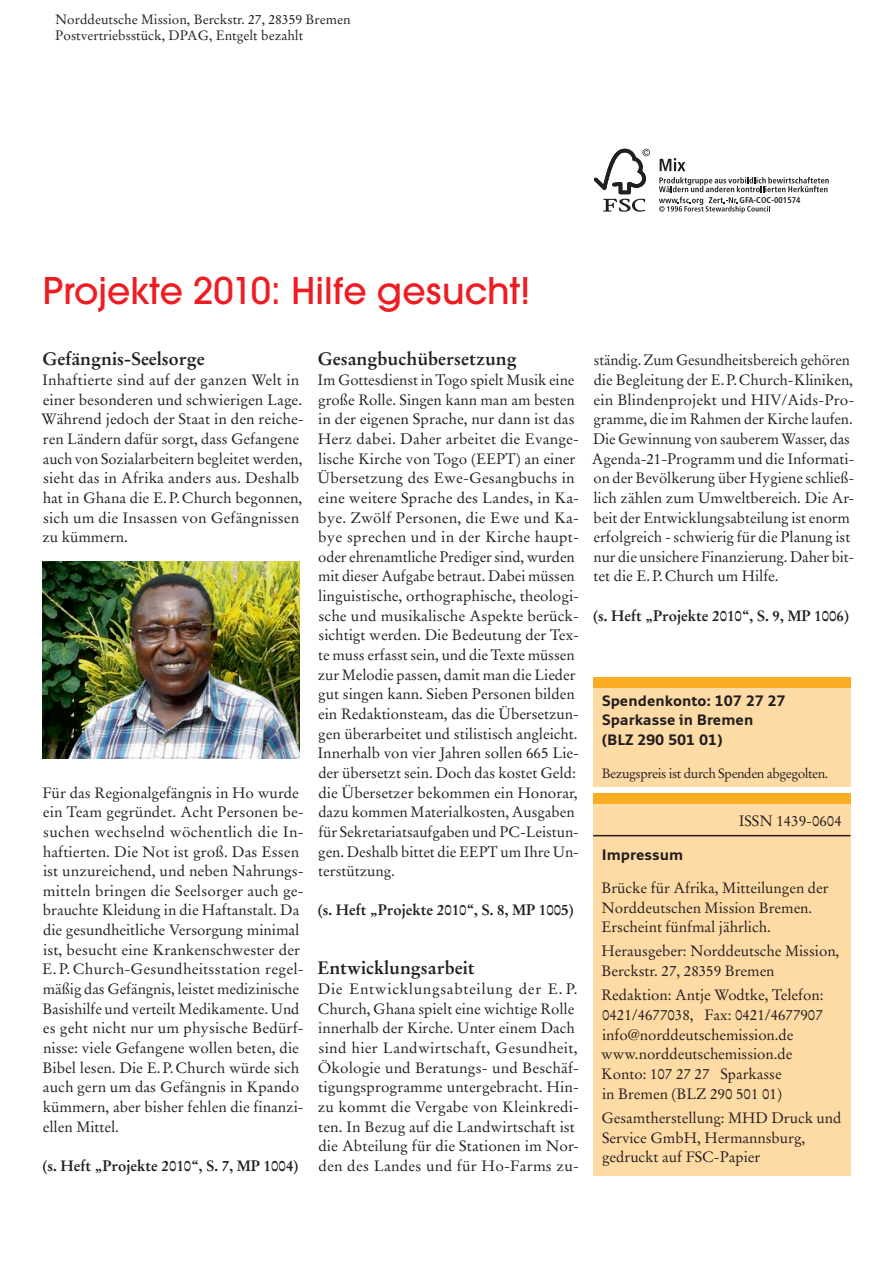
<style>
.page{position:relative;width:893px;height:1263px;background:#fff}
.page>*{position:absolute;margin:0;border:0;box-sizing:border-box;transform-origin:0 0}
.t1{font:500 40.5px "Avant Gard";color:#ee1d23}
.t2{font:700 18px "Stempel Garamond";color:#231f20}
.t3{font:15px/19.6px "Stempel Garamond";color:#231f20}
.t4{font:700 15px "Stempel Garamond";color:#231f20}
.t5{font:700 15px/19.8px "Monitor";color:#231f20}
.t6{font:13.5px/16.2px "Stempel Garamond";color:#231f20}
.t7{font:13.5px "Stempel Garamond";letter-spacing:-.035em;color:#231f20}
.t8{font:700 condensed 8.4px "Frutiger";letter-spacing:.01em;color:#231f20}
.s1{font-stretch:condensed}
</style>
<div class="page">
<div style="left:593px;top:794px;width:257px;height:381px;background:#fedaa5"></div>
<hr style="left:593px;top:835px;width:257px;height:1px;background:#231f20">
<div style="left:593px;top:685px;width:257px;height:101px;background:#fedaa5"></div>
<div style="left:593px;top:677px;width:257px;height:10px;background:#faac25"></div>
<div style="left:594px;top:793px;width:257px;height:11px;background:#faac25"></div>
<svg style="left:659px;top:177px;width:170px;height:36px"></svg>
<svg style="left:594px;top:149px;width:56px;height:63px"></svg>
<svg style="left:660px;top:158px;width:25px;height:13px"></svg>
<img style="left:43px;top:562px;width:257px;height:196px">
<p class="t6" style="left:55px;top:12px;width:297px">Norddeutsche Mission, Berckstr. 27, 28359 Bremen<br>Postvertriebsstück, DPAG, Entgelt bezahlt</p>
<p class="t8" style="left:739px;top:197px;width:63px">GFA-COC-001574</p>
<h1 class="t1" style="left:43px;top:276px;width:489px">Projekte 2010<span class="s1">:</span> Hilfe gesucht!</h1>
<p class="t2" style="left:42px;top:351px;width:164px">Gefängnis-Seelsorge</p>
<p class="t3" style="left:41px;top:371px;width:264px">Inhaftierte sind auf der ganzen Welt in einer besonderen und schwierigen Lage.<br>Während jedoch der Staat in den reiche&shy;ren Ländern dafür sorgt, dass Gefangene auch von Sozialarbeitern begleitet werden, sieht das in Afrika anders aus. Deshalb hat in Ghana die E. P. Church begonnen, sich um die Insassen von Gefängnissen zu kümmern.</p>
<p class="t3" style="left:42px;top:784px;width:263px">Für das Regionalgefängnis in Ho wurde ein Team gegründet. Acht Personen be&shy;suchen wechselnd wöchentlich die In&shy;haftierten. Die Not ist groß. Das Essen ist unzureichend, und neben Nahrungs&shy;mitteln bringen die Seelsorger auch ge&shy;brauchte Kleidung in die Haftanstalt. Da die gesundheitliche Versorgung minimal ist, besucht eine Krankenschwester der E. P. Church-Gesundheitsstation regel&shy;mäßig das Gefängnis, leistet medizinische Basishilfe und verteilt Medikamente. Und es geht nicht nur um physische Bedürf&shy;nisse: viele Gefangene wollen beten, die Bibel lesen. Die E. P. Church würde sich auch gern um das Gefängnis in Kpando kümmern, aber bisher fehlen die finanzi&shy;ellen Mittel.</p>
<p class="t4" style="left:43px;top:1159px;width:257px">(s. Heft „Projekte 2010“, S. 7, MP 1004)</p>
<p class="t2" style="left:318px;top:351px;width:201px">Gesangbuchübersetzung</p>
<p class="t3" style="left:317px;top:371px;width:263px">Im Gottesdienst in Togo spielt Musik eine große Rolle. Singen kann man am besten in der eigenen Sprache, nur dann ist das Herz dabei. Daher arbeitet die Evange&shy;lische Kirche von Togo (EEPT) an einer Übersetzung des Ewe-Gesangbuchs in eine weitere Sprache des Landes, in Ka&shy;bye. Zwölf Personen, die Ewe und Ka&shy;bye sprechen und in der Kirche haupt&shy;oder ehrenamtliche Prediger sind, wurden mit dieser Aufgabe betraut. Dabei müssen linguistische, orthographische, theologi&shy;sche und musikalische Aspekte berück&shy;sichtigt werden. Die Bedeutung der Tex&shy;te muss erfasst sein, und die Texte müssen zur Melodie passen, damit man die Lieder gut singen kann. Sieben Personen bilden ein Redaktionsteam, das die Übersetzun&shy;gen überarbeitet und stilistisch angleicht.<br>Innerhalb von vier Jahren sollen 665 Lie&shy;der übersetzt sein. Doch das kostet Geld: die Übersetzer bekommen ein Honorar, dazu kommen Materialkosten, Ausgaben für Sekretariatsaufgaben und PC-Leistun&shy;gen. Deshalb bittet die EEPT um Ihre Un&shy;terstützung.</p>
<p class="t4" style="left:318px;top:904px;width:257px">(s. Heft „Projekte 2010“, S. 8, MP 1005)</p>
<p class="t2" style="left:317px;top:960px;width:159px">Entwicklungsarbeit</p>
<p class="t3" style="left:318px;top:980px;width:263px">Die Entwicklungsabteilung der E. P.<br>Church, Ghana spielt eine wichtige Rolle innerhalb der Kirche. Unter einem Dach sind hier Landwirtschaft, Gesundheit, Ökologie und Beratungs- und Beschäf&shy;tigungsprogramme untergebracht. Hin&shy;zu kommt die Vergabe von Kleinkredi&shy;ten. In Bezug auf die Landwirtschaft ist die Abteilung für die Stationen im Nor&shy;den des Landes und für Ho-Farms zu-</p>
<p class="t3" style="left:592px;top:352px;width:264px">ständig. Zum Gesundheitsbereich gehören die Begleitung der E. P. Church-Kliniken, ein Blindenprojekt und HIV/Aids-Pro&shy;gramme, die im Rahmen der Kirche laufen.<br>Die Gewinnung von sauberem Wasser, das Agenda-21-Programm und die Informati&shy;on der Bevölkerung über Hygiene schließ&shy;lich zählen zum Umweltbereich. Die Ar&shy;beit der Entwicklungsabteilung ist enorm erfolgreich - schwierig für die Planung ist nur die unsichere Finanzierung. Daher bit&shy;tet die E. P. Church um Hilfe.</p>
<p class="t4" style="left:593px;top:609px;width:257px">(s. Heft „Projekte 2010“, S. 9, MP 1006)</p>
<p class="t5" style="left:602px;top:692px;width:185px">Spendenkonto: 107 27 27<br>Sparkasse in Bremen (BLZ 290 501 01)</p>
<p class="t7" style="left:602px;top:767px;width:228px">Bezugspreis ist durch Spenden abgegolten.</p>
<p class="t3" style="left:739px;top:812px;width:105px">ISSN 1439-0604</p>
<p class="t5" style="left:602px;top:847px;width:83px">Impressum</p>
<p class="t3" style="left:601px;top:879px;width:229px">Brücke für Afrika, Mitteilungen der<br>Norddeutschen Mission Bremen.<br>Erscheint fünfmal jährlich.</p>
<p class="t3" style="left:601px;top:943px;width:239px">Herausgeber: Norddeutsche Mission,<br>Berckstr. 27, 28359 Bremen</p>
<p class="t3" style="left:601px;top:986px;width:224px">Redaktion: Antje Wodtke, Telefon:<br>0421/4677038, Fax: 0421/4677907 info@norddeutschemission.de www.norddeutschemission.de<br>Konto: 107 27 27 Sparkasse<br>in Bremen (BLZ 290 501 01)</p>
<p class="t3" style="left:601px;top:1109px;width:242px">Gesamtherstellung: MHD Druck und<br>Service GmbH, Hermannsburg, gedruckt auf FSC-Papier</p>
</div>
